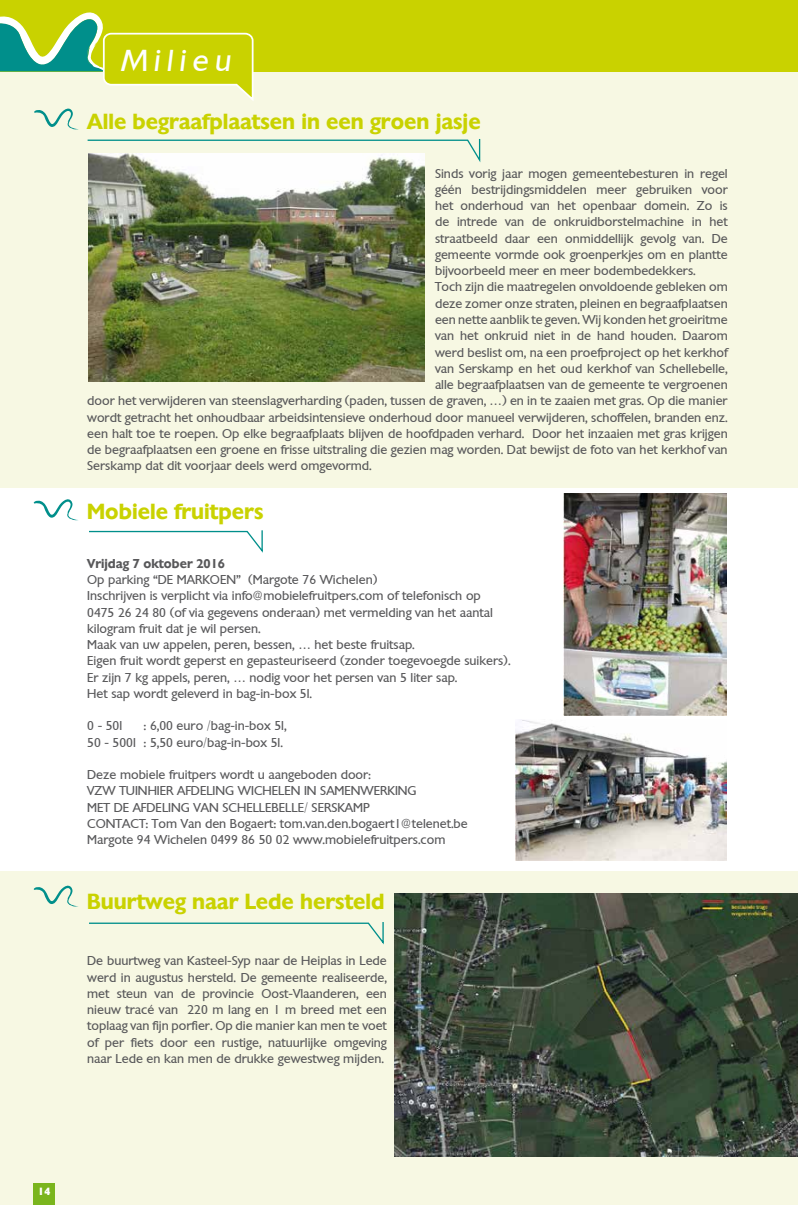
<style>
.page{position:relative;width:798px;height:1205px;background:#fff}
.page>*{position:absolute;margin:0;border:0;box-sizing:border-box;transform-origin:0 0}
.t1{font:italic 29.38px "Chantilly";letter-spacing:.2em;color:#fff}
.t2{font:600 21.25px "Chantilly";color:#c9d200}
.t3{font:12.5px/16.2px "Chantilly";color:#58585a}
.t4{font:600 12.5px "Chantilly";color:#58585a}
.t5{font:800 10px "Chantilly";color:#fff}
</style>
<div class="page">
<div style="left:0;top:64px;width:797px;height:423px;background:#f7f8e3"></div>
<div style="left:0;top:871px;width:797px;height:334px;background:#f7f8e3"></div>
<svg style="left:33px;top:499px;width:45px;height:21px"></svg>
<svg style="left:33px;top:885px;width:45px;height:22px"></svg>
<svg style="left:89px;top:530px;width:174px;height:23px"></svg>
<div style="left:34px;top:1183px;width:21px;height:22px;background:#7ab51d"></div>
<div style="left:0;top:0;width:797px;height:72px;background:#c9d200"></div>
<svg style="left:0;top:12px;width:254px;height:118px"></svg>
<svg style="left:87px;top:139px;width:393px;height:26px"></svg>
<img style="left:88px;top:153px;width:336px;height:229px">
<img style="left:563px;top:493px;width:163px;height:222px">
<img style="left:515px;top:720px;width:211px;height:140px">
<img style="left:394px;top:893px;width:403px;height:264px">
<svg style="left:89px;top:922px;width:295px;height:23px"></svg>
<h1 class="t1" style="left:120px;top:42px;width:112px">Milieu</h1>
<h2 class="t2" style="left:87px;top:107px;width:395px">Alle begraafplaatsen in een groen jasje</h2>
<p class="t3" style="left:435px;top:165px;width:294px">Sinds vorig jaar mogen gemeentebesturen in regel</p>
<p class="t3" style="left:435px;top:181px;width:294px">géén bestrijdingsmiddelen meer gebruiken voor</p>
<p class="t3" style="left:435px;top:198px;width:294px">het onderhoud van het openbaar domein. Zo is</p>
<p class="t3" style="left:435px;top:214px;width:294px">de intrede van de onkruidborstelmachine in het</p>
<p class="t3" style="left:435px;top:230px;width:294px">straatbeeld daar een onmiddellijk gevolg van. De</p>
<p class="t3" style="left:435px;top:246px;width:294px">gemeente vormde ook groenperkjes om en plantte</p>
<p class="t3" style="left:435px;top:263px;width:262px">bijvoorbeeld meer en meer bodembedekkers.</p>
<p class="t3" style="left:435px;top:279px;width:294px">Toch zijn die maatregelen onvoldoende gebleken om</p>
<p class="t3" style="left:435px;top:295px;width:294px">deze zomer onze straten, pleinen en begraafplaatsen</p>
<p class="t3" style="left:435px;top:311px;width:294px">een nette aanblik te geven. Wij konden het groeiritme</p>
<p class="t3" style="left:435px;top:328px;width:294px">van het onkruid niet in de hand houden. Daarom</p>
<p class="t3" style="left:435px;top:344px;width:294px">werd beslist om, na een proefproject op het kerkhof</p>
<p class="t3" style="left:435px;top:360px;width:294px">van Serskamp en het oud kerkhof van Schellebelle,</p>
<p class="t3" style="left:435px;top:376px;width:294px">alle begraafplaatsen van de gemeente te vergroenen</p>
<p class="t3" style="left:87px;top:393px;width:641px">door het verwijderen van steenslagverharding (paden, tussen de graven, …) en in te zaaien met gras. Op die manier</p>
<p class="t3" style="left:87px;top:409px;width:641px">wordt getracht het onhoudbaar arbeidsintensieve onderhoud door manueel verwijderen, schoffelen, branden enz.</p>
<p class="t3" style="left:87px;top:425px;width:641px">een halt toe te roepen. Op elke begraafplaats blijven de hoofdpaden verhard. Door het inzaaien met gras krijgen</p>
<p class="t3" style="left:87px;top:441px;width:641px">de begraafplaatsen een groene en frisse uitstraling die gezien mag worden. Dat bewijst de foto van het kerkhof van</p>
<p class="t3" style="left:87px;top:458px;width:286px">Serskamp dat dit voorjaar deels werd omgevormd.</p>
<h2 class="t2" style="left:87px;top:497px;width:178px">Mobiele fruitpers</h2>
<p class="t4" style="left:87px;top:555px;width:139px">Vrijdag 7 oktober 2016</p>
<p class="t3" style="left:87px;top:571px;width:424px">Op parking “DE MARKOEN” (Margote 76 Wichelen)<br>Inschrijven is verplicht via info@mobielefruitpers.com of telefonisch op 0475 26 24 80 (of via gegevens onderaan) met vermelding van het aantal kilogram fruit dat je wil persen.<br>Maak van uw appelen, peren, bessen, … het beste fruitsap.<br>Eigen fruit wordt geperst en gepasteuriseerd (zonder toegevoegde suikers).<br>Er zijn 7 kg appels, peren, … nodig voor het persen van 5 liter sap.<br>Het sap wordt geleverd in bag-in-box 5l.</p>
<p class="t3" style="left:87px;top:718px;width:36px">0 - 50l</p>
<p class="t3" style="left:87px;top:718px;width:201px;text-align:right">: 6,00 euro /bag-in-box 5l,<br>50 - 500l : 5,50 euro/bag-in-box 5l.</p>
<p class="t3" style="left:87px;top:766px;width:382px">Deze mobiele fruitpers wordt u aangeboden door:<br>VZW TUINHIER AFDELING WICHELEN IN SAMENWERKING<br>MET DE AFDELING VAN SCHELLEBELLE/ SERSKAMP<br>CONTACT: Tom Van den Bogaert: tom.van.den.bogaert1@telenet.be Margote 94 Wichelen 0499 86 50 02 www.mobielefruitpers.com</p>
<h2 class="t2" style="left:87px;top:887px;width:299px">Buurtweg naar Lede hersteld</h2>
<p class="t3" style="left:87px;top:953px;width:301px;text-align:justify">De buurtweg van Kasteel-Syp naar de Heiplas in Lede werd in augustus hersteld. De gemeente realiseerde, met steun van de provincie Oost-Vlaanderen, een nieuw tracé van 220 m lang en 1 m breed met een toplaag van fijn porfier. Op die manier kan men te voet of per fiets door een rustige, natuurlijke omgeving naar Lede en kan men de drukke gewestweg mijden.</p>
<p class="t5" style="left:38px;top:1185px;width:14px">14</p>
</div>
